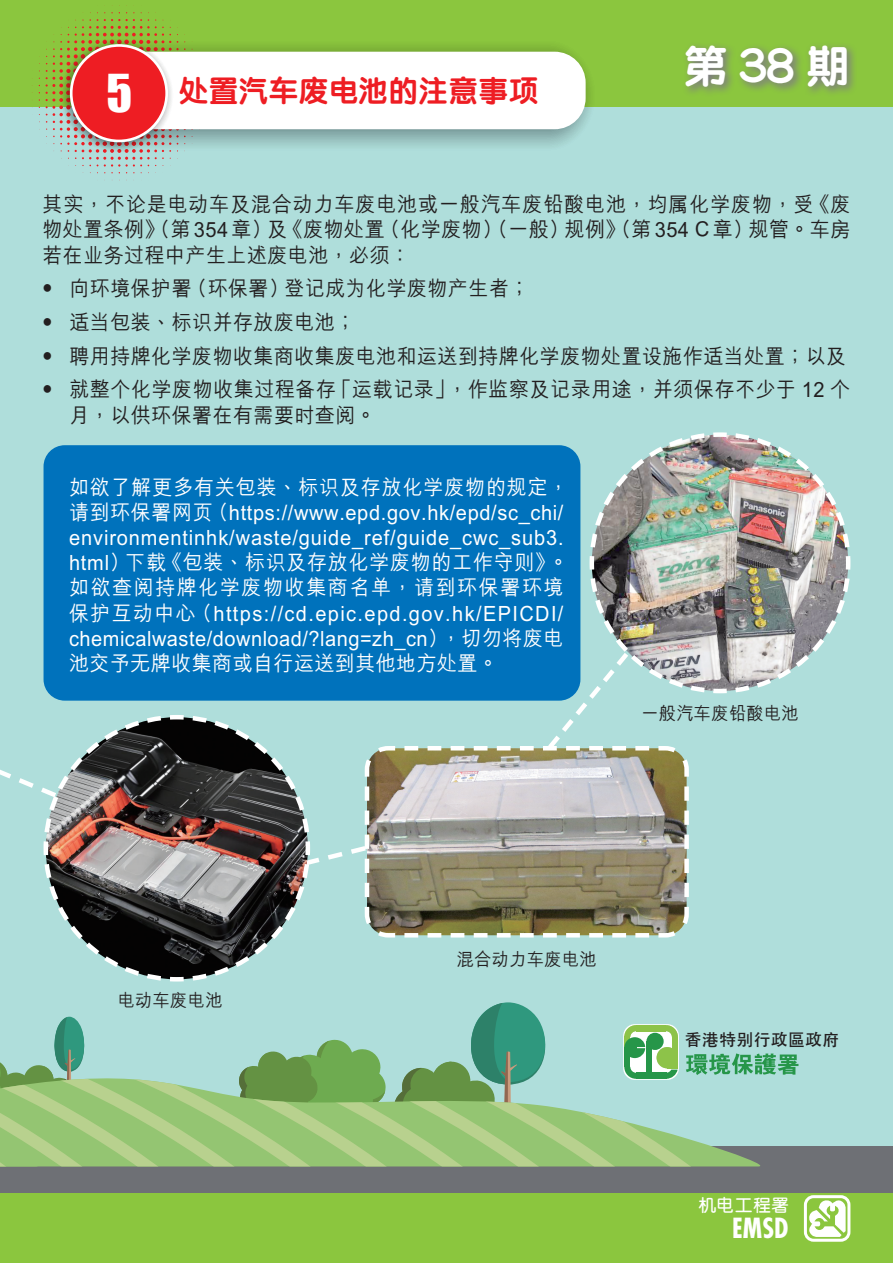
<style>
.page{position:relative;width:893px;height:1263px;background:#afdedb}
.page>*{position:absolute;margin:0;border:0;box-sizing:border-box;transform-origin:0 0}
.t1{font:48px "Impact";color:#fff}
.t2{font:800 45px "M Yuen HKS";color:#fff}
.t3{font:800 30px "M Yuen HKS";color:#ee1d23}
.t4{font:700 condensed 27px "Futura Std";color:#fff}
.t5{font:500 21px/25.2px "M Hei HKS";letter-spacing:.045em;color:#fff;scale:.95 1}
.t6{font:500 21px/25.2px "M Hei HKS";letter-spacing:.025em;color:#231f20;text-align:justify;scale:.95 1}
.t7{font:500 18px "M Hei HKS";letter-spacing:.025em;color:#231f20;scale:.95 1}
.t8{font:600 18px "M Yuen HKS";letter-spacing:.01em;color:#fff}
.t9{font:700 17.25px "C Hei 2 HK";color:#231f20}
</style>
<div class="page">
<div style="left:0;top:1147px;width:893px;height:116px;background:#6e7075"></div>
<div style="left:0;top:0;width:893px;height:106px;background:#8bc63e"></div>
<div style="left:0;top:1193px;width:893px;height:70px;background:#8bc63e"></div>
<svg style="left:193px;top:45px;width:405px;height:101px"></svg>
<div style="left:90px;top:52px;width:496px;height:77px;background:#fff;border-radius:31px"></div>
<svg style="left:46px;top:12px;width:147px;height:162px"></svg>
<div style="left:681px;top:40px;width:176px;height:57px;background:#7756a3;opacity:.75"></div>
<div style="left:804px;top:1195px;width:46px;height:47px;border:3px solid #fff;border-radius:8px"></div>
<svg style="left:807px;top:1199px;width:39px;height:38px"></svg>
<div style="left:44px;top:445px;width:536px;height:256px;background:#0072bc;border-radius:21px"></div>
<img style="left:371px;top:746px;width:318px;height:192px">
<svg style="left:312px;top:757px;width:59px;height:169px"></svg>
<svg style="left:0;top:769px;width:34px;height:19px"></svg>
<svg style="left:41px;top:715px;width:271px;height:267px"></svg>
<svg style="left:400px;top:573px;width:289px;height:180px"></svg>
<img style="left:587px;top:432px;width:264px;height:263px">
<svg style="left:0;top:1002px;width:798px;height:164px"></svg>
<h1 class="t1" style="left:107px;top:56px;width:27px">5</h1>
<h3 class="t3" style="left:179px;top:69px;width:362px">處置汽車廢電池的注意事項</h3>
<h2 class="t2" style="left:683px;top:33px;width:169px">第38期</h2>
<p class="t6" style="left:43px;top:190px;width:852px">其實，不論是電動車及混合動力車廢電池或一般汽車廢鉛酸電池，均屬化學廢物，受《廢物處置條例》（第 354 章）及《廢物處置（化學廢物）（一般）規例》（第 354 Ｃ章）規管。車房若在業務過程中產生上述廢電池，必須：</p>
<p class="t6" style="left:38px;top:274px;width:519px">• 向環境保護署（環保署）登記成為化學廢物產生者；</p>
<p class="t6" style="left:38px;top:308px;width:336px">• 適當包裝、標識並存放廢電池；</p>
<p class="t6" style="left:38px;top:342px;width:853px">• 聘用持牌化學廢物收集商收集廢電池和運送到持牌化學廢物處置設施作適當處置；以及</p>
<p class="t6" style="left:70px;top:376px;width:823px;text-indent:-32px">• 就整個化學廢物收集過程備存「運載記錄」，作監察及記錄用途，並須保存不少於 12 個月，以供環保署在有需要時查閱。</p>
<p class="t5" style="left:69px;top:473px;width:527px">如欲了解更多有關包裝、標識及存放化學廢物的規定，請到環保署網頁（https://www.epd.gov.hk/epd/sc_chi/ environmentinhk/waste/guide_ref/guide_cwc_sub3. html）下載《包裝、標識及存放化學廢物的工作守則》。如欲查閱持牌化學廢物收集商名單，請到環保署環境保護互動中心（https://cd.epic.epd.gov.hk/EPICDI/ chemicalwaste/download/?lang=zh_cn），切勿將廢電池交予無牌收集商或自行運送到其他地方處置。</p>
<p class="t7" style="left:641px;top:701px;width:167px">一般汽車廢鉛酸電池</p>
<p class="t7" style="left:118px;top:987px;width:112px">電動車廢電池</p>
<p class="t7" style="left:457px;top:946px;width:149px">混合動力車廢電池</p>
<p class="t9" style="left:685px;top:1027px;width:156px">香港特別行政區政府</p>
<p class="t8" style="left:698px;top:1193px;width:92px">機電工程署</p>
<p class="t4" style="left:732px;top:1211px;width:58px">EMSD</p>
</div>
